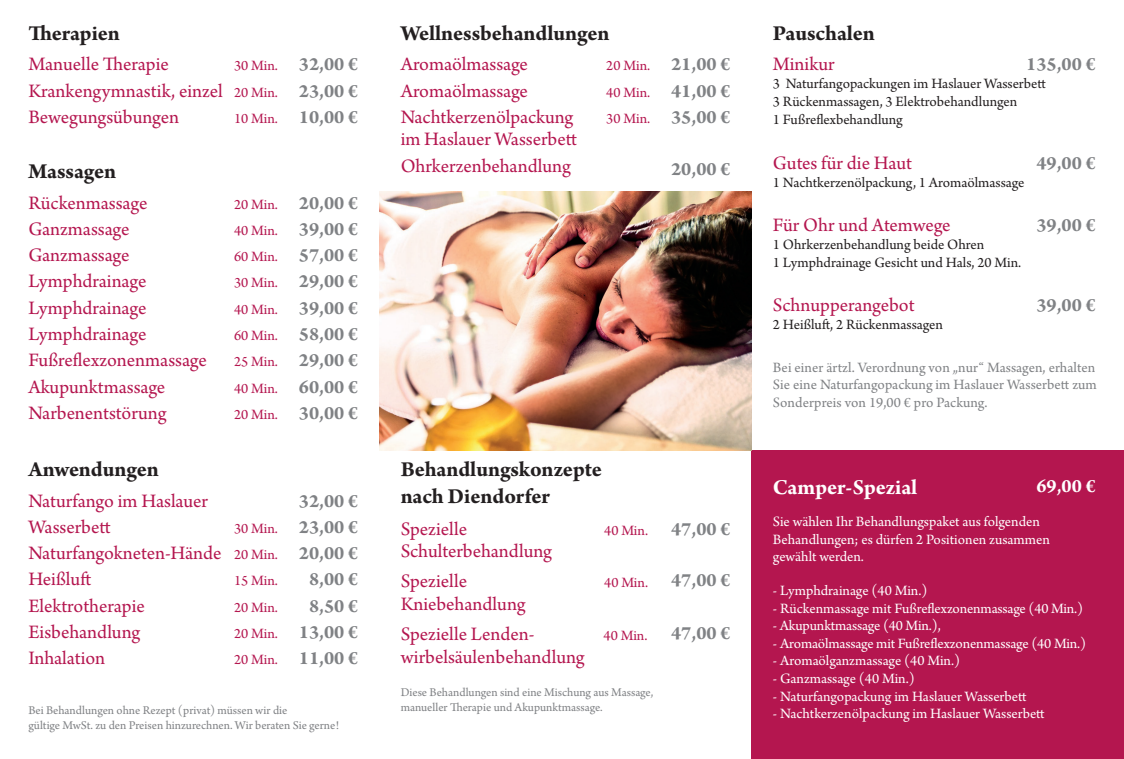
<style>
.page{position:relative;width:1124px;height:759px;background:#fff}
.page>*{position:absolute;margin:0;border:0;box-sizing:border-box;transform-origin:0 0}
.t1{font:700 22.5px/27px "Arno Pro";letter-spacing:-.005em;color:#231f20}
.t2{font:700 22.5px "Arno Pro";letter-spacing:-.005em;color:#fff}
.t3{font:20px/26.2px "Arno Pro";letter-spacing:-.005em;color:#b4164f}
.t4{font:700 20px/26.2px "Arno Pro";color:#808285;text-align:justify}
.t5{font:700 20px "Arno Pro";color:#fff}
.t6{font:15px/17.5px "Arno Pro";letter-spacing:-.005em;color:#fff}
.t7{font:15px/18px "Arno Pro";letter-spacing:-.005em;color:#231f20}
.t8{font:15px "Arno Pro";color:#b4164f}
.t9{font:15px/17.5px "Arno Pro";letter-spacing:.005em;color:#808285;text-align:justify}
.t10{font:12.5px/15px "Arno Pro";color:#808285}
.s1{font-size:15px}
</style>
<div class="page">
<div style="left:751px;top:450px;width:372px;height:308px;background:#b4164f"></div>
<img style="left:379px;top:191px;width:372px;height:259px">
<p class="t1" style="left:28px;top:21px;width:93px">Therapien</p>
<p class="t3" style="left:28px;top:52px;width:142px">Manuelle Therapie</p>
<p class="t8" style="left:234px;top:57px;width:45px">30 Min.</p>
<p class="t3" style="left:28px;top:78px;width:251px">Krankengymnastik, einzel <span class="s1">20 Min.<br></span>Bewegungsübungen</p>
<p class="t8" style="left:234px;top:110px;width:45px">10 Min.</p>
<p class="t1" style="left:28px;top:159px;width:89px">Massagen</p>
<p class="t3" style="left:28px;top:190px;width:120px">Rückenmassage</p>
<p class="t8" style="left:234px;top:195px;width:45px">20 Min.</p>
<p class="t3" style="left:28px;top:217px;width:103px">Ganzmassage</p>
<p class="t8" style="left:234px;top:222px;width:45px">40 Min.</p>
<p class="t3" style="left:28px;top:243px;width:103px">Ganzmassage</p>
<p class="t8" style="left:234px;top:248px;width:45px">60 Min.</p>
<p class="t3" style="left:28px;top:269px;width:120px">Lymphdrainage</p>
<p class="t8" style="left:234px;top:274px;width:45px">30 Min.</p>
<p class="t3" style="left:28px;top:295px;width:120px">Lymphdrainage</p>
<p class="t8" style="left:234px;top:300px;width:45px">40 Min.</p>
<p class="t3" style="left:28px;top:322px;width:120px">Lymphdrainage</p>
<p class="t8" style="left:234px;top:327px;width:45px">60 Min.</p>
<p class="t3" style="left:28px;top:348px;width:180px">Fußreflexzonenmassage</p>
<p class="t8" style="left:234px;top:353px;width:45px">25 Min.</p>
<p class="t3" style="left:28px;top:374px;width:138px">Akupunktmassage</p>
<p class="t8" style="left:234px;top:379px;width:45px">40 Min.</p>
<p class="t3" style="left:28px;top:400px;width:140px">Narbenentstörung</p>
<p class="t8" style="left:234px;top:405px;width:45px">20 Min.</p>
<p class="t1" style="left:28px;top:457px;width:132px">Anwendungen</p>
<p class="t3" style="left:28px;top:488px;width:181px">Naturfango im Haslauer<br>Wasserbett</p>
<p class="t8" style="left:234px;top:519px;width:45px">30 Min.</p>
<p class="t3" style="left:28px;top:541px;width:251px">Naturfangokneten-Hände <span class="s1">20 Min.<br></span>Heißluft</p>
<p class="t8" style="left:234px;top:572px;width:45px">15 Min.</p>
<p class="t3" style="left:28px;top:593px;width:118px">Elektrotherapie</p>
<p class="t8" style="left:234px;top:598px;width:45px">20 Min.</p>
<p class="t3" style="left:28px;top:619px;width:113px">Eisbehandlung</p>
<p class="t8" style="left:234px;top:624px;width:45px">20 Min.</p>
<p class="t3" style="left:28px;top:646px;width:78px">Inhalation</p>
<p class="t8" style="left:234px;top:651px;width:45px">20 Min.</p>
<p class="t4" style="left:299px;top:52px;width:61px">32,00 € 23,00 € 10,00 €</p>
<p class="t4" style="left:299px;top:190px;width:61px">20,00 € 39,00 € 57,00 € 29,00 € 39,00 € 58,00 € 29,00 € 60,00 € 30,00 €</p>
<p class="t4" style="left:299px;top:488px;width:61px;text-align:center">32,00 €<br>23,00 €<br>20,00 €<br>8,00 €<br>8,50 €<br>13,00 €<br>11,00 €</p>
<p class="t10" style="left:28px;top:703px;width:312px">Bei Behandlungen ohne Rezept (privat) müssen wir die<br>gültige MwSt. zu den Preisen hinzurechnen. Wir beraten Sie gerne!</p>
<p class="t1" style="left:400px;top:21px;width:210px">Wellnessbehandlungen</p>
<p class="t3" style="left:400px;top:52px;width:129px">Aromaölmassage</p>
<p class="t8" style="left:606px;top:57px;width:45px">20 Min.</p>
<p class="t3" style="left:400px;top:78px;width:129px">Aromaölmassage</p>
<p class="t8" style="left:606px;top:83px;width:45px">40 Min.</p>
<p class="t3" style="left:400px;top:105px;width:174px">Nachtkerzenölpackung</p>
<p class="t8" style="left:606px;top:110px;width:45px">30 Min.</p>
<p class="t3" style="left:400px;top:127px;width:178px">im Haslauer Wasserbett<br>Ohrkerzenbehandlung</p>
<p class="t4" style="left:671px;top:52px;width:61px">21,00 € 41,00 € 35,00 €</p>
<p class="t4" style="left:671px;top:157px;width:61px">20,00 €</p>
<p class="t1" style="left:400px;top:457px;width:203px">Behandlungskonzepte nach Diendorfer</p>
<p class="t3" style="left:400px;top:516px;width:68px">Spezielle</p>
<p class="t8" style="left:604px;top:521px;width:45px">40 Min.</p>
<p class="t3" style="left:400px;top:537px;width:153px;line-height:30px">Schulterbehandlung<br>Spezielle</p>
<p class="t8" style="left:604px;top:574px;width:45px">40 Min.</p>
<p class="t3" style="left:400px;top:589px;width:135px;line-height:30px">Kniebehandlung<br>Spezielle Lenden-</p>
<p class="t8" style="left:603px;top:626px;width:45px">40 Min.</p>
<p class="t3" style="left:400px;top:644px;width:185px">wirbelsäulenbehandlung</p>
<p class="t10" style="left:400px;top:685px;width:254px">Diese Behandlungen sind eine Mischung aus Massage, manueller Therapie und Akupunktmassage.</p>
<p class="t4" style="left:671px;top:516px;width:61px">47,00 €</p>
<p class="t4" style="left:671px;top:568px;width:61px">47,00 €</p>
<p class="t4" style="left:671px;top:620px;width:61px">47,00 €</p>
<p class="t1" style="left:772px;top:21px;width:103px">Pauschalen</p>
<p class="t3" style="left:772px;top:52px;width:63px">Minikur</p>
<p class="t7" style="left:772px;top:76px;width:274px">3 Naturfangopackungen im Haslauer Wasserbett<br>3 Rückenmassagen, 3 Elektrobehandlungen<br>1 Fußreflexbehandlung</p>
<p class="t3" style="left:772px;top:150px;width:140px">Gutes für die Haut</p>
<p class="t7" style="left:772px;top:174px;width:253px">1 Nachtkerzenölpackung, 1 Aromaölmassage</p>
<p class="t3" style="left:772px;top:213px;width:179px">Für Ohr und Atemwege</p>
<p class="t7" style="left:772px;top:236px;width:250px">1 Ohrkerzenbehandlung beide Ohren<br>1 Lymphdrainage Gesicht und Hals, 20 Min.</p>
<p class="t3" style="left:772px;top:293px;width:143px">Schnupperangebot</p>
<p class="t7" style="left:772px;top:316px;width:171px">2 Heißluft, 2 Rückenmassagen</p>
<p class="t4" style="left:1026px;top:52px;width:71px">135,00 €</p>
<p class="t4" style="left:1036px;top:150px;width:61px">49,00 €</p>
<p class="t4" style="left:1036px;top:213px;width:61px">39,00 €</p>
<p class="t4" style="left:1036px;top:293px;width:61px">39,00 €</p>
<p class="t9" style="left:772px;top:359px;width:325px">Bei einer ärtzl. Verordnung von „nur“ Massagen, erhalten Sie eine Naturfangopackung im Haslauer Wasserbett zum Sonderpreis von 19,00 € pro Packung.</p>
<p class="t2" style="left:772px;top:474px;width:146px">Camper-Spezial</p>
<p class="t5" style="left:1036px;top:474px;width:61px">69,00 €</p>
<p class="t6" style="left:772px;top:513px;width:278px">Sie wählen Ihr Behandlungspaket aus folgenden<br>Behandlungen; es dürfen 2 Positionen zusammen gewählt werden.</p>
<p class="t6" style="left:772px;top:582px;width:156px">- Lymphdrainage (40 Min.)</p>
<p class="t6" style="left:772px;top:600px;width:312px">- Rückenmassage mit Fußreflexzonenmassage (40 Min.)</p>
<p class="t6" style="left:772px;top:617px;width:169px">- Akupunktmassage (40 Min.),</p>
<p class="t6" style="left:772px;top:635px;width:315px">- Aromaölmassage mit Fußreflexzonenmassage (40 Min.)</p>
<p class="t6" style="left:772px;top:652px;width:189px">- Aromaölganzmassage (40 Min.)</p>
<p class="t6" style="left:772px;top:670px;width:143px">- Ganzmassage (40 Min.)</p>
<p class="t6" style="left:772px;top:687px;width:255px">- Naturfangopackung im Haslauer Wasserbett</p>
<p class="t6" style="left:772px;top:705px;width:273px">- Nachtkerzenölpackung im Haslauer Wasserbett</p>
</div>
